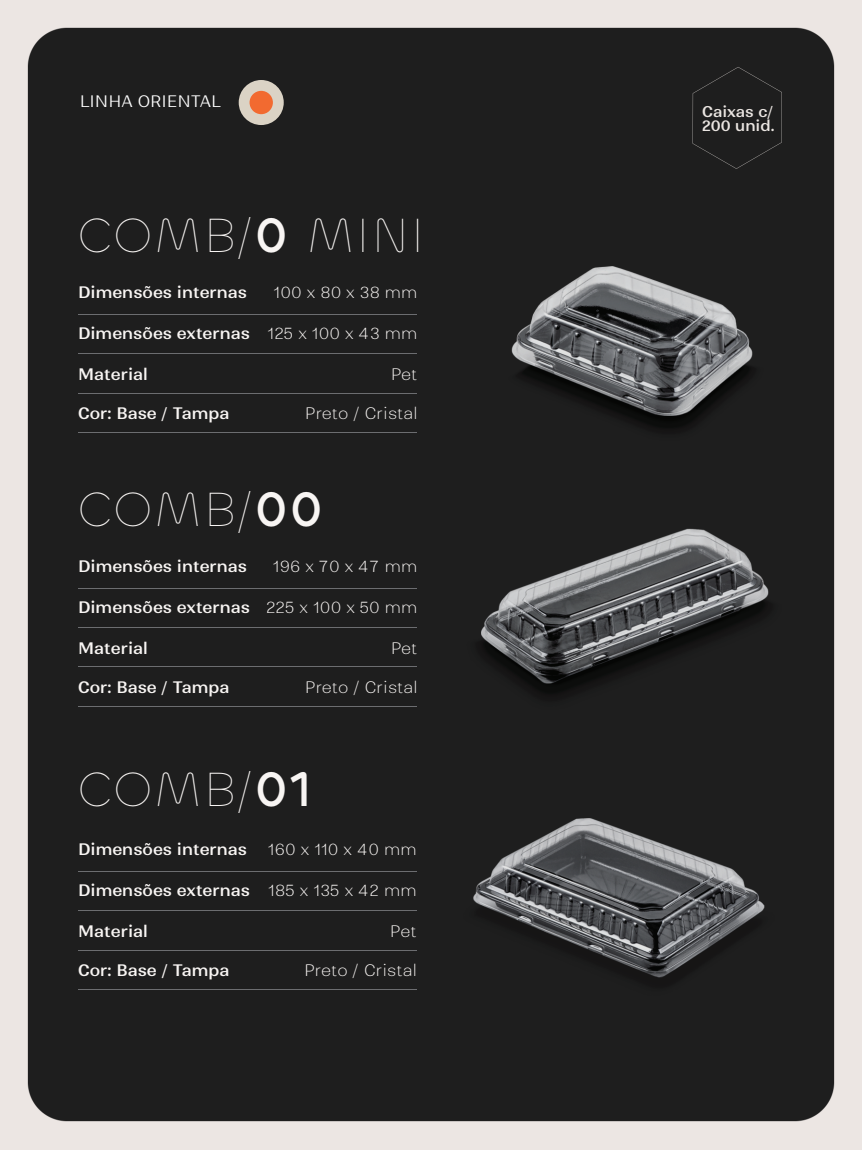
<style>
.page{position:relative;width:862px;height:1150px;background:#fff}
.page>*{position:absolute;margin:0;border:0;box-sizing:border-box;transform-origin:0 0}
.t1{font:200 50px "Chillax";letter-spacing:.05em;color:#f8f5f3}
.t2{font:500 16px "Ranade";color:#f8f5f3}
.t3{font:100 16px "Ranade";color:#f8f5f3}
.t4{font:300 16px "Ranade";color:#fff}
.t5{font:500 15px/14px "Ranade";color:#ebe6e2}
.s1{font-weight:500}
</style>
<div class="page">
<img style="left:0;top:0;width:862px;height:1150px">
<div style="left:693px;top:67px;width:89px;height:102px;background:#1e1e1e"></div>
<div style="left:239px;top:80px;width:45px;height:45px;background:#dbd3c5;border-radius:50%"></div>
<div style="left:250px;top:91px;width:23px;height:23px;background:#f26a30;border-radius:50%"></div>
<hr style="left:78px;top:315px;width:339px;height:1px;background:#6c6d70">
<hr style="left:78px;top:354px;width:339px;height:1px;background:#6c6d70">
<hr style="left:78px;top:393px;width:339px;height:1px;background:#6c6d70">
<hr style="left:78px;top:432px;width:339px;height:1px;background:#6c6d70">
<hr style="left:78px;top:588px;width:339px;height:1px;background:#6c6d70">
<hr style="left:78px;top:627px;width:339px;height:1px;background:#6c6d70">
<hr style="left:78px;top:667px;width:339px;height:1px;background:#6c6d70">
<hr style="left:78px;top:706px;width:339px;height:1px;background:#6c6d70">
<hr style="left:78px;top:871px;width:339px;height:1px;background:#6c6d70">
<hr style="left:78px;top:911px;width:339px;height:1px;background:#6c6d70">
<hr style="left:78px;top:950px;width:339px;height:1px;background:#6c6d70">
<hr style="left:78px;top:989px;width:339px;height:1px;background:#6c6d70">
<p class="t4" style="left:80px;top:92px;width:143px">LINHA ORIENTAL</p>
<h1 class="t1" style="left:78px;top:206px;width:348px">COMB/<span class="s1">0</span> MINI</h1>
<p class="t2" style="left:78px;top:282px;width:171px">Dimensões internas</p>
<p class="t3" style="left:274px;top:282px;width:146px">100 x 80 x 38 mm</p>
<p class="t3" style="left:267px;top:323px;width:152px">125 x 100 x 43 mm</p>
<p class="t2" style="left:78px;top:323px;width:174px">Dimensões externas</p>
<p class="t2" style="left:78px;top:364px;width:71px">Material</p>
<p class="t2" style="left:78px;top:403px;width:153px">Cor: Base / Tampa</p>
<p class="t3" style="left:391px;top:364px;width:28px">Pet</p>
<p class="t3" style="left:305px;top:403px;width:114px">Preto / Cristal</p>
<h1 class="t1" style="left:78px;top:480px;width:246px">COMB/<span class="s1">00</span></h1>
<p class="t2" style="left:78px;top:556px;width:171px">Dimensões internas</p>
<p class="t3" style="left:273px;top:556px;width:146px">196 x 70 x 47 mm</p>
<p class="t3" style="left:266px;top:597px;width:153px">225 x 100 x 50 mm</p>
<p class="t2" style="left:78px;top:597px;width:174px">Dimensões externas</p>
<p class="t2" style="left:78px;top:638px;width:71px">Material</p>
<p class="t2" style="left:78px;top:677px;width:153px">Cor: Base / Tampa</p>
<p class="t3" style="left:391px;top:638px;width:28px">Pet</p>
<p class="t3" style="left:305px;top:677px;width:114px">Preto / Cristal</p>
<h1 class="t1" style="left:78px;top:760px;width:236px">COMB/<span class="s1">01</span></h1>
<p class="t2" style="left:78px;top:839px;width:171px">Dimensões internas</p>
<p class="t3" style="left:268px;top:839px;width:150px">160 x 110 x 40 mm</p>
<p class="t3" style="left:268px;top:880px;width:150px">185 x 135 x 42 mm</p>
<p class="t2" style="left:78px;top:880px;width:174px">Dimensões externas</p>
<p class="t2" style="left:78px;top:921px;width:71px">Material</p>
<p class="t2" style="left:78px;top:960px;width:153px">Cor: Base / Tampa</p>
<p class="t3" style="left:390px;top:921px;width:28px">Pet</p>
<p class="t3" style="left:304px;top:960px;width:114px">Preto / Cristal</p>
<p class="t5" style="left:702px;top:104px;width:74px">Caixas c/<br>200 unid.</p>
</div>
